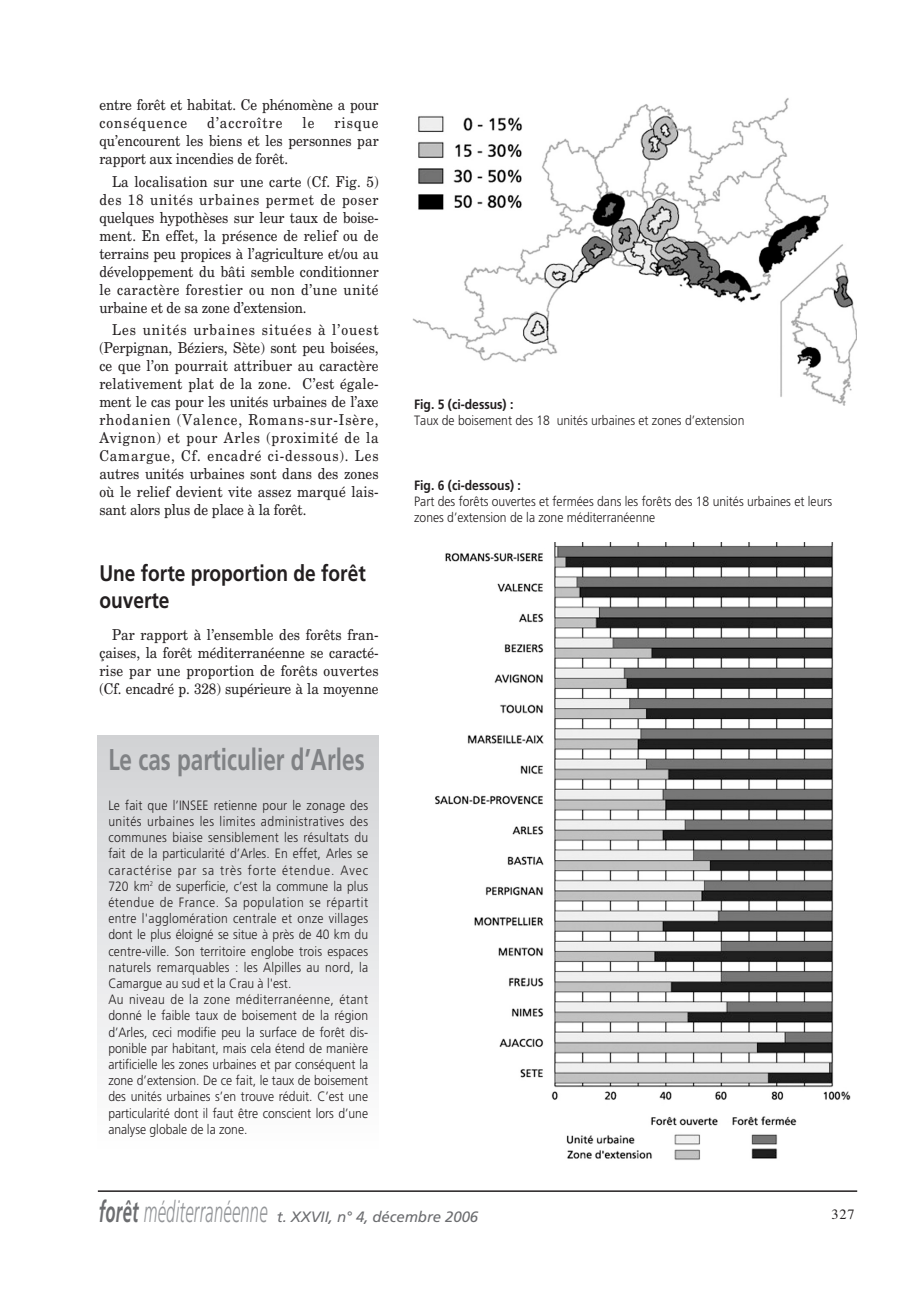
<style>
.page{position:relative;width:919px;height:1289px;background:#fff}
.page>*{position:absolute;margin:0;border:0;box-sizing:border-box;transform-origin:0 0}
.t1{font:700 30px "Frutiger";color:#808285;scale:.75 1}
.t2{font:700 22.5px/27px "Frutiger";color:#231f20;scale:.85 1}
.t3{font:15px/18px "New Century Schlbk";letter-spacing:-.005em;color:#231f20;text-align:justify;scale:.9 1}
.t4{font:italic 15px "Frutiger";letter-spacing:-.005em;color:#6c6d70}
.t5{font:15px "New Century Schlbk";letter-spacing:.08em;color:#231f20;scale:.9 1}
.t6{font:14.25px "Times";color:#231f20}
.t7{font:300 13.5px/16.2px "Frutiger";color:#231f20;scale:.9 1}
.t8{font:700 13.5px "Frutiger";color:#231f20;scale:.9 1}
.s1{font-weight:700;font-size:29.7px}
.s2{font-weight:300;font-size:29.7px;color:#939598}
</style>
<div class="page">
<hr style="left:98px;top:1190px;width:759px;height:1px;background:#231f20">
<div style="left:98px;top:735px;width:280px;height:413px;background:linear-gradient(to bottom,#d0d1d4,#fdfdfe)"></div>
<img style="left:412px;top:98px;width:444px;height:307px">
<img style="left:435px;top:542px;width:415px;height:618px">
<p class="t3" style="left:99px;top:96px;width:312px">entre forêt et habitat. Ce phénomène a pour conséquence</p>
<p class="t5" style="left:207px;top:114px;width:85px">d’accroître</p>
<p class="t3" style="left:302px;top:114px;width:15px">le</p>
<p class="t3" style="left:99px;top:114px;width:312px;text-indent:235px">risque qu’encourent les biens et les personnes par rapport aux incendies de forêt.</p>
<p class="t3" style="left:99px;top:172px;width:312px;text-indent:13px">La localisation sur une carte (Cf. Fig. 5) des 18 unités urbaines permet de poser quelques hypothèses sur leur taux de boise&shy;ment. En effet, la présence de relief ou de terrains peu propices à l’agriculture et/ou au développement du bâti semble conditionner le caractère forestier ou non d’une unité urbaine et de sa zone d’extension.</p>
<p class="t3" style="left:99px;top:320px;width:312px;text-indent:13px">Les unités urbaines situées à l’ouest (Perpignan, Béziers, Sète) sont peu boisées, ce que l’on pourrait attribuer au caractère relativement plat de la zone. C’est égale&shy;ment le cas pour les unités urbaines de l’axe rhodanien (Valence, Romans-sur-Isère, Avignon) et pour Arles (proximité de la Camargue, Cf. encadré ci-dessous). Les autres unités urbaines sont dans des zones où le relief devient vite assez marqué lais&shy;sant alors plus de place à la forêt.</p>
<h2 class="t2" style="left:99px;top:559px;width:315px">Une forte proportion de forêt ouverte</h2>
<p class="t3" style="left:99px;top:625px;width:312px;text-indent:13px">Par rapport à l’ensemble des forêts fran&shy;çaises, la forêt méditerranéenne se caracté&shy;rise par une proportion de forêts ouvertes (Cf. encadré p. 328) supérieure à la moyenne</p>
<h1 class="t1" style="left:108px;top:741px;width:343px">Le cas particulier d’Arles</h1>
<p class="t7" style="left:108px;top:796px;width:290px">Le fait que l’INSEE retienne pour le zonage des unités urbaines les limites administratives des communes biaise sensiblement les résultats du fait de la particularité d’Arles. En effet, Arles se caractérise par sa très forte étendue. Avec 720 km<sup>2</sup> de superficie, c’est la commune la plus étendue de France. Sa population se répartit entre l'agglomération centrale et onze villages dont le plus éloigné se situe à près de 40 km du centre-ville. Son territoire englobe trois espaces naturels remarquables : les Alpilles au nord, la Camargue au sud et la Crau à l'est.<br>Au niveau de la zone méditerranéenne, étant donné le faible taux de boisement de la région d’Arles, ceci modifie peu la surface de forêt dis&shy;ponible par habitant, mais cela étend de manière artificielle les zones urbaines et par conséquent la zone d’extension. De ce fait, le taux de boisement des unités urbaines s’en trouve réduit. C’est une particularité dont il faut être conscient lors d’une analyse globale de la zone.</p>
<p class="t8" style="left:414px;top:396px;width:112px">Fig. 5 (ci-dessus) :</p>
<p class="t7" style="left:414px;top:412px;width:368px">Taux de boisement des 18 unités urbaines et zones d’extension</p>
<p class="t8" style="left:414px;top:477px;width:120px">Fig. 6 (ci-dessous) :</p>
<p class="t7" style="left:414px;top:493px;width:466px">Part des forêts ouvertes et fermées dans les forêts des 18 unités urbaines et leurs zones d’extension de la zone méditerranéenne</p>
<p class="t4" style="left:99px;top:1207px;width:381px"><span class="s1">forêt</span> <span class="s2">méditerranéenne</span> t. XXVII, n° 4, décembre 2006</p>
<p class="t6" style="left:831px;top:1200px;width:24px">327</p>
</div>
